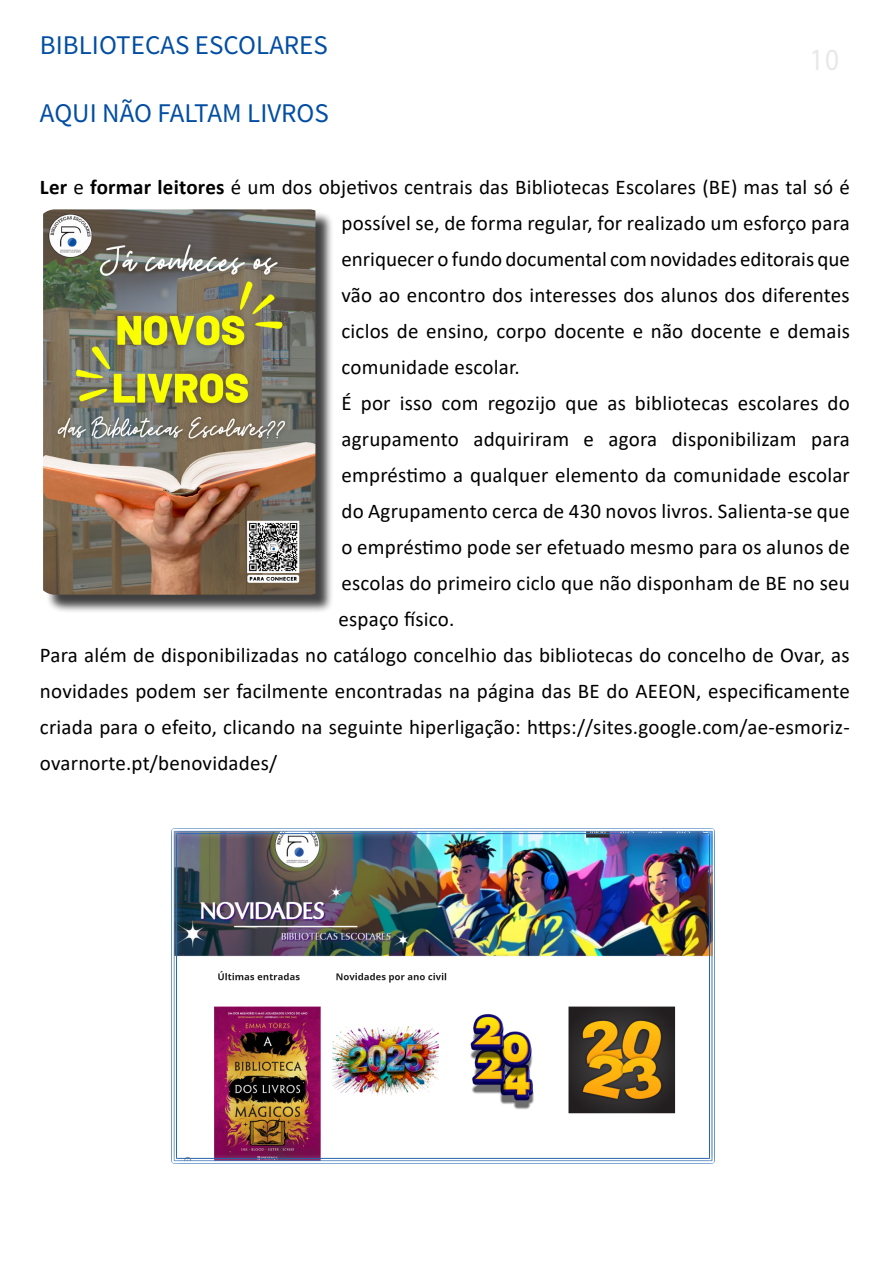
<style>
.page{position:relative;width:893px;height:1263px;background:#fff}
.page>*{position:absolute;margin:0;border:0;box-sizing:border-box;transform-origin:0 0}
.t1{font:30.9px "Myriad Pro";color:#e8e8e8;scale:.88 1}
.t2{font:27px "Source Sans Variable";color:#034ea2}
.t3{font:21px "Calibri";letter-spacing:.01em;color:#000}
.s1{font-weight:700}
</style>
<div class="page">
<div style="left:145px;top:803px;width:594px;height:385px;background:#fff;opacity:.75"></div>
<div style="left:46px;top:212px;width:288px;height:401px;background:#000;opacity:.75"></div>
<img style="left:43px;top:209px;width:272px;height:386px">
<p class="t2" style="left:40px;top:28px;width:289px">BIBLIOTECAS ESCOLARES</p>
<p class="t2" style="left:40px;top:97px;width:291px">AQUI NÃO FALTAM LIVROS</p>
<h1 class="t1" style="left:810px;top:41px;width:35px">10</h1>
<p class="t3" style="left:40px;top:172px;width:811px"><span class="s1">Ler</span> e <span class="s1">formar leitores</span> é um dos objetivos centrais das Bibliotecas Escolares (BE) mas tal só é</p>
<p class="t3" style="left:341px;top:208px;width:510px">possível se, de forma regular, for realizado um esforço para</p>
<p class="t3" style="left:341px;top:244px;width:510px">enriquecer o fundo documental com novidades editorais que</p>
<p class="t3" style="left:341px;top:280px;width:510px">vão ao encontro dos interesses dos alunos dos diferentes</p>
<p class="t3" style="left:341px;top:316px;width:510px">ciclos de ensino, corpo docente e não docente e demais</p>
<p class="t3" style="left:341px;top:352px;width:180px">comunidade escolar.</p>
<p class="t3" style="left:341px;top:388px;width:510px">É por isso com regozijo que as bibliotecas escolares do</p>
<p class="t3" style="left:341px;top:424px;width:510px">agrupamento adquiriram e agora disponibilizam para</p>
<p class="t3" style="left:341px;top:460px;width:510px">empréstimo a qualquer elemento da comunidade escolar</p>
<p class="t3" style="left:341px;top:496px;width:510px">do Agrupamento cerca de 430 novos livros. Salienta-se que</p>
<p class="t3" style="left:341px;top:532px;width:510px">o empréstimo pode ser efetuado mesmo para os alunos de</p>
<p class="t3" style="left:341px;top:568px;width:510px">escolas do primeiro ciclo que não disponham de BE no seu</p>
<p class="t3" style="left:338px;top:604px;width:117px">espaço físico.</p>
<p class="t3" style="left:40px;top:640px;width:811px">Para além de disponibilizadas no catálogo concelhio das bibliotecas do concelho de Ovar, as</p>
<p class="t3" style="left:40px;top:676px;width:811px">novidades podem ser facilmente encontradas na página das BE do AEEON, especificamente</p>
<p class="t3" style="left:40px;top:712px;width:811px">criada para o efeito, clicando na seguinte hiperligação: https://sites.google.com/ae-esmoriz-</p>
<p class="t3" style="left:40px;top:748px;width:239px">ovarnorte.pt/benovidades/</p>
</div>
